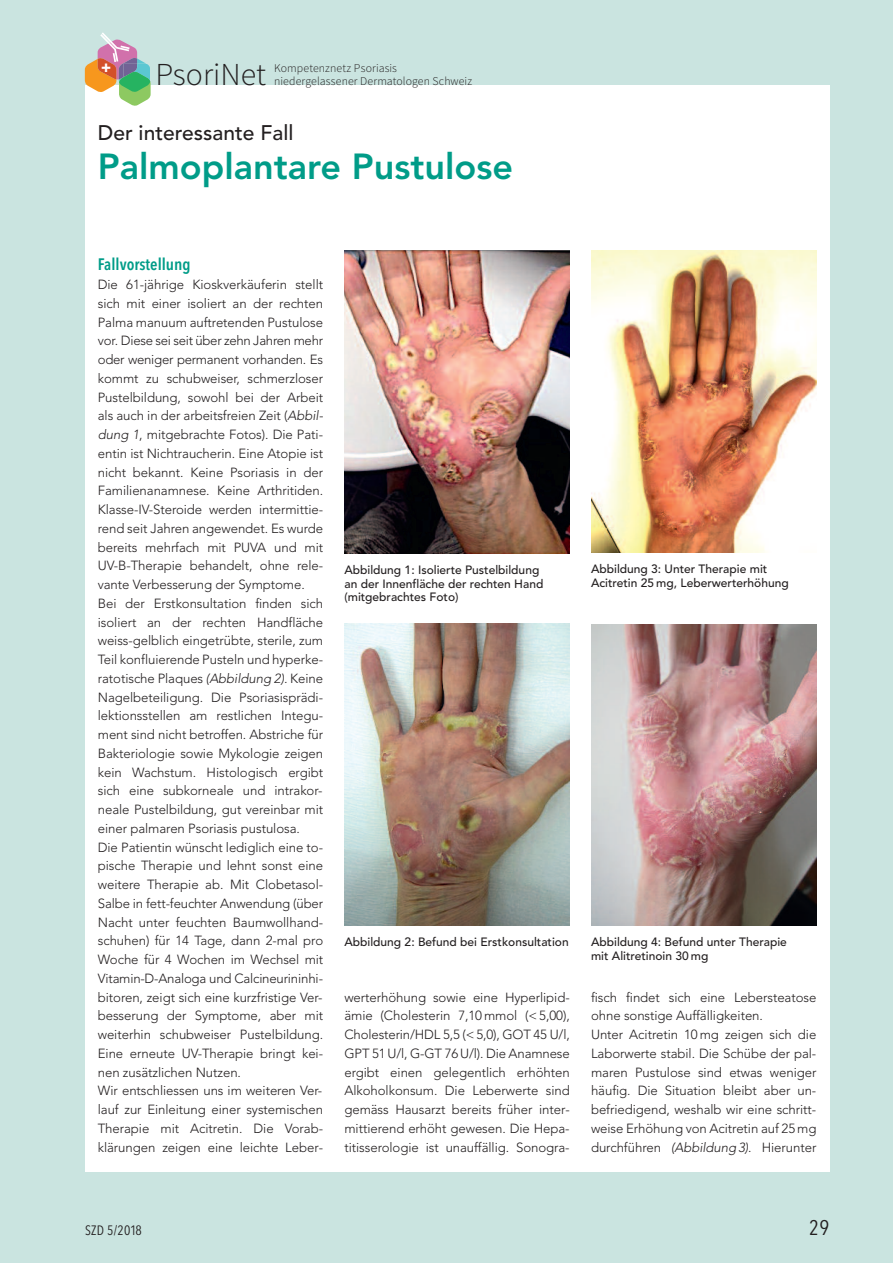
<style>
.page{position:relative;width:893px;height:1263px;background:#cae4e0}
.page>*{position:absolute;margin:0;border:0;box-sizing:border-box;transform-origin:0 0}
.t1{font:800 36px "Avenir";color:#009c88}
.t2{font:300 31.95px "Source Sans Pro";color:#231f20}
.t3{font:500 21px "Avenir";color:#231f20}
.t4{font:21px "Avenir Next Condensed";color:#231f20}
.t5{font:900 16.8px "Frutiger";color:#fff}
.t6{font:600 16.5px "Avenir Next Condensed";color:#009c88}
.t7{font:13.5px "Avenir Next Condensed";letter-spacing:.02em;color:#231f20}
.t8{font:300 13.2px/18.8px "Avenir";letter-spacing:-.005em;color:#231f20}
.t9{font:500 12px/13.5px "Avenir";color:#231f20}
.t10{font:300 11.85px/12.8px "Source Sans Pro";letter-spacing:.01em;color:#231f20}
.s1{font-style:italic}
</style>
<div class="page">
<div style="left:85px;top:85px;width:744px;height:1086px;background:#fff"></div>
<img style="left:344px;top:251px;width:226px;height:303px">
<img style="left:344px;top:624px;width:226px;height:302px">
<img style="left:591px;top:251px;width:225px;height:302px">
<svg style="left:85px;top:32px;width:66px;height:74px"></svg>
<img style="left:591px;top:624px;width:225px;height:301px">
<p class="t5" style="left:101px;top:59px;width:12px">+</p>
<h2 class="t2" style="left:155px;top:62px;width:112px">PsoriNet</h2>
<p class="t10" style="left:274px;top:63px;width:199px">Kompetenznetz Psoriasis niedergelassener Dermatologen Schweiz</p>
<h3 class="t3" style="left:98px;top:114px;width:197px">Der interessante Fall</h3>
<h1 class="t1" style="left:98px;top:138px;width:417px">Palmoplantare Pustulose</h1>
<p class="t6" style="left:98px;top:250px;width:94px">Fallvorstellung</p>
<p class="t8" style="left:98px;top:275px;width:227px">Die 61-jährige Kioskverkäuferin stellt sich mit einer isoliert an der rechten Palma manuum auftretenden Pustulose vor. Diese sei seit über zehn Jahren mehr oder weniger permanent vorhanden. Es kommt zu schubweiser, schmerzloser Pustelbildung, sowohl bei der Arbeit als auch in der arbeitsfreien Zeit (<span class="s1">Abbil&shy;dung 1</span>, mitgebrachte Fotos). Die Pati&shy;entin ist Nichtraucherin. Eine Atopie ist nicht bekannt. Keine Psoriasis in der Familienanamnese. Keine Arthritiden.<br>Klasse-IV-Steroide werden intermittie&shy;rend seit Jahren angewendet. Es wurde bereits mehrfach mit PUVA und mit UV-B-Therapie behandelt, ohne rele&shy;vante Verbesserung der Symptome.<br>Bei der Erstkonsultation finden sich isoliert an der rechten Handfläche weiss-gelblich eingetrübte, sterile, zum Teil konfluierende Pusteln und hyperke&shy;ratotische Plaques <span class="s1">(Abbildung 2).</span> Keine Nagelbeteiligung. Die Psoriasisprädi&shy;lektionsstellen am restlichen Integu&shy;ment sind nicht betroffen. Abstriche für Bakteriologie sowie Mykologie zeigen kein Wachstum. Histologisch ergibt sich eine subkorneale und intrakor&shy;neale Pustelbildung, gut vereinbar mit einer palmaren Psoriasis pustulosa.<br>Die Patientin wünscht lediglich eine to&shy;pische Therapie und lehnt sonst eine weitere Therapie ab. Mit Clobetasol-Salbe in fett-feuchter Anwendung (über Nacht unter feuchten Baumwollhand&shy;schuhen) für 14 Tage, dann 2-mal pro Woche für 4 Wochen im Wechsel mit Vitamin-D-Analoga und Calcineurininhi&shy;bitoren, zeigt sich eine kurzfristige Ver&shy;besserung der Symptome, aber mit weiterhin schubweiser Pustelbildung.<br>Eine erneute UV-Therapie bringt kei&shy;nen zusätzlichen Nutzen.<br>Wir entschliessen uns im weiteren Ver&shy;lauf zur Einleitung einer systemischen Therapie mit Acitretin. Die Vorab&shy;klärungen zeigen eine leichte Leber-</p>
<p class="t9" style="left:344px;top:563px;width:200px">Abbildung 1: Isolierte Pustelbildung an der Innenfläche der rechten Hand (mitgebrachtes Foto)</p>
<p class="t9" style="left:591px;top:561px;width:199px">Abbildung 3: Unter Therapie mit<br>Acitretin 25 mg, Leberwerterhöhung</p>
<p class="t9" style="left:344px;top:934px;width:226px">Abbildung 2: Befund bei Erstkonsultation</p>
<p class="t9" style="left:591px;top:934px;width:197px">Abbildung 4: Befund unter Therapie mit Alitretinoin 30 mg</p>
<p class="t8" style="left:344px;top:988px;width:227px;text-align:justify">werterhöhung sowie eine Hyperlipid&shy;ämie (Cholesterin 7,10 mmol (&lt;5,00), Cholesterin/HDL 5,5 (&lt;5,0), GOT 45 U/l, GPT 51U/l, G-GT 76U/l). Die Anamnese ergibt einen gelegentlich erhöhten Alkoholkonsum. Die Leberwerte sind gemäss Hausarzt bereits früher inter&shy;mittierend erhöht gewesen. Die Hepa&shy;titisserologie ist unauffällig. Sonogra-</p>
<p class="t8" style="left:591px;top:988px;width:227px">fisch findet sich eine Lebersteatose ohne sonstige Auffälligkeiten.<br>Unter Acitretin 10 mg zeigen sich die Laborwerte stabil. Die Schübe der pal&shy;maren Pustulose sind etwas weniger häufig. Die Situation bleibt aber un&shy;befriedigend, weshalb wir eine schritt&shy;weise Erhöhung von Acitretin auf 25 mg durchführen <span class="s1">(Abbildung3)</span>. Hierunter</p>
<p class="t7" style="left:85px;top:1218px;width:58px">SZD 5/2018</p>
<h3 class="t4" style="left:809px;top:1209px;width:22px">29</h3>
</div>
